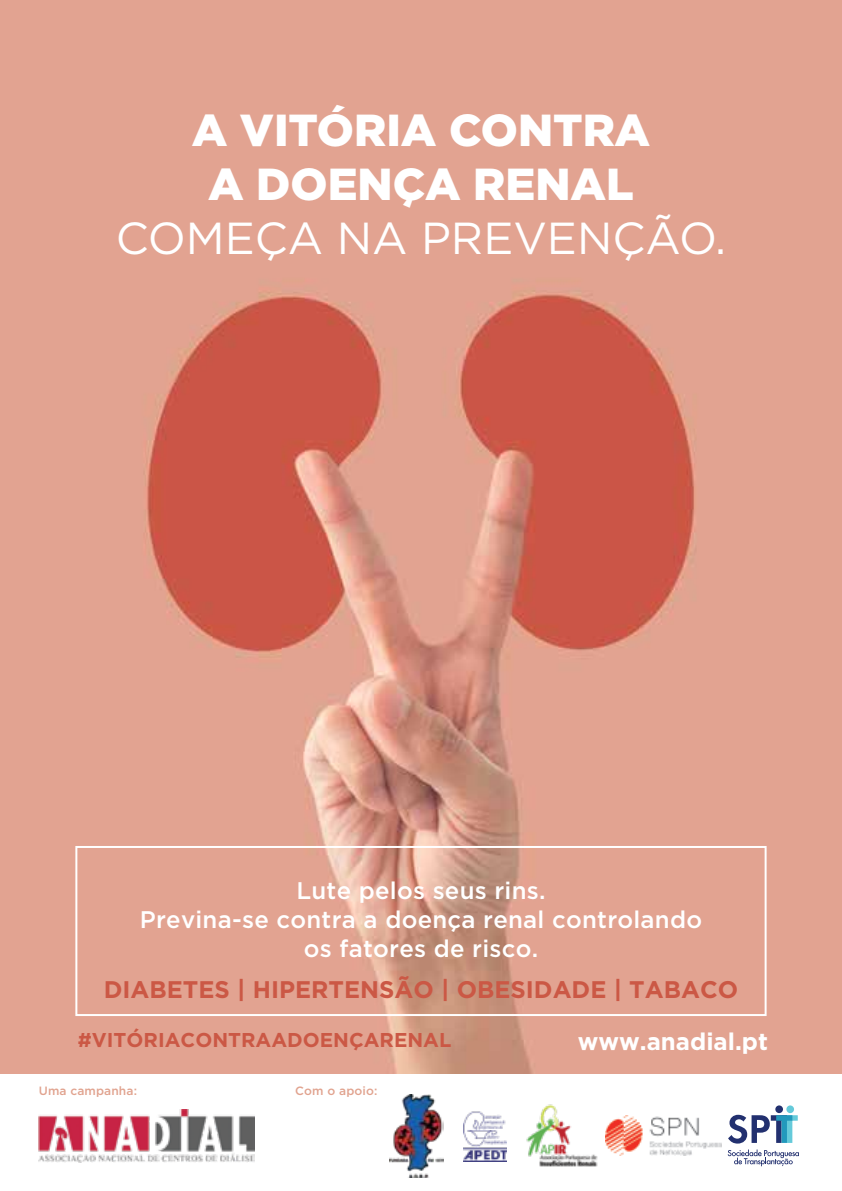
<style>
.page{position:relative;width:842px;height:1191px;background:#fff}
.page>*{position:absolute;margin:0;border:0;box-sizing:border-box;transform-origin:0 0}
.t1{font:900 44.8px/53.8px "Gotham";color:#fff;text-align:center}
.t2{font:44.8px "Gotham";color:#fff}
.t3{font:500 24px/28.8px "Gotham";letter-spacing:.01em;color:#fff;text-align:center}
.t4{font:700 24px "Gotham";color:#cb5845}
.t5{font:700 24px "Gotham";color:#fff}
.t6{font:700 20px "Gotham";color:#cb5845}
.t7{font:500 12px "Gotham";letter-spacing:.01em;color:#e1a38f}
</style>
<div class="page">
<img style="left:0;top:0;width:842px;height:1074px">
<div style="left:75px;top:846px;width:692px;height:170px;border:2px solid #fff"></div>
<img style="left:39px;top:1109px;width:215px;height:53px">
<img style="left:390px;top:1094px;width:54px;height:83px">
<img style="left:605px;top:1115px;width:116px;height:40px">
<img style="left:463px;top:1111px;width:44px;height:50px">
<svg style="left:728px;top:1149px;width:71px;height:17px"></svg>
<div style="left:775px;top:1105px;width:8px;height:8px;background:#22306f;border-radius:50%"></div>
<div style="left:786px;top:1105px;width:8px;height:8px;background:#65cada;border-radius:50%"></div>
<svg style="left:728px;top:1114px;width:70px;height:29px"></svg>
<img style="left:526px;top:1104px;width:72px;height:63px">
<h1 class="t1" style="left:192px;top:103px;width:460px">A VITÓRIA CONTRA<br>A DOENÇA RENAL</h1>
<h1 class="t2" style="left:116px;top:209px;width:612px">COMEÇA NA PREVENÇÃO.</h1>
<p class="t3" style="left:140px;top:876px;width:564px">Lute pelos seus rins.<br>Previna-se contra a doença renal controlando os fatores de risco.</p>
<p class="t4" style="left:104px;top:975px;width:636px">DIABETES | HIPERTENSÃO | OBESIDADE | TABACO</p>
<p class="t6" style="left:78px;top:1028px;width:375px">#VITÓRIACONTRAADOENÇARENAL</p>
<p class="t5" style="left:578px;top:1027px;width:192px">www.anadial.pt</p>
<p class="t7" style="left:39px;top:1082px;width:100px">Uma campanha:</p>
<p class="t7" style="left:295px;top:1082px;width:84px">Com o apoio:</p>
</div>
